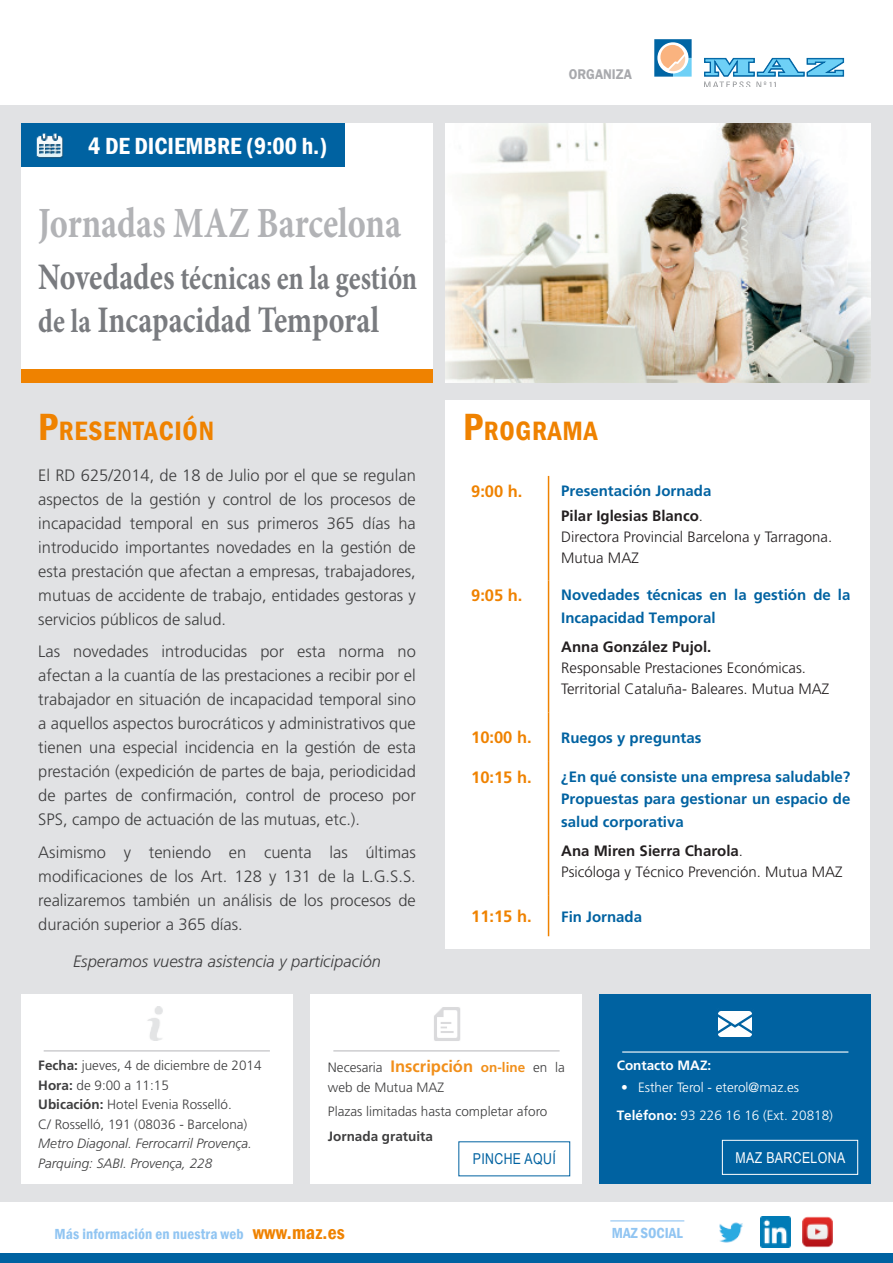
<style>
.page{position:relative;width:893px;height:1263px;background:#e1e2e4}
.page>*{position:absolute;margin:0;border:0;box-sizing:border-box;transform-origin:0 0}
.t1{font:700 43.2px "Minion Pro";color:#b2b3b6;scale:.8 1}
.t2{font:700 37.5px "Minion Pro";color:#797b7f;scale:.8 1}
.t3{font:700 33.75px "Minion Pro";color:#797b7f;scale:.8 1}
.t4{font:600 condensed 27.3px "Franklin Gothic";letter-spacing:.03em;color:#ef8200}
.t5{font:600 condensed 24px "Franklin Gothic";color:#fff}
.t6{font:300 16.5px/24px "Frutiger";color:#3e3e3f;text-align:justify}
.t7{font:italic 300 16.5px "Frutiger";color:#3e3e3f}
.t8{font:700 16.5px "Frutiger";color:#ef8200}
.t9{font:700 15px/22.5px "Frutiger";color:#0062a1}
.t10{font:300 15px/21px "Frutiger";color:#231f20}
.t11{font:700 15px "Frutiger";color:#231f20}
.t12{font:600 condensed 15px "Franklin Gothic";letter-spacing:.01em;color:#91c5f2}
.t13{font:15px "Arial Narrow";letter-spacing:.025em;color:#fff}
.t14{font:15px "Arial Narrow";letter-spacing:.025em;color:#0062a1}
.t15{font:600 14.4px "Franklin Gothic";color:#a8a9ad;scale:.93 1}
.t16{font:300 13.5px/19.5px "Frutiger";color:#3e3e3f}
.t17{font:italic 300 13.5px/19.5px "Frutiger";color:#3e3e3f}
.t18{font:300 13.5px "Frutiger";color:#fff}
.t19{font:700 13.5px "Frutiger";color:#3e3e3f}
.t20{font:700 13.5px "Frutiger";color:#fff}
.s1{font-size:37.5px}
.s2{font-size:33.75px}
.s3{font-size:39px}
.s4{font-weight:300}
.s5{font-weight:700}
.s6{font-weight:700;font-size:16.5px;color:#f18f1a}
.s7{font-weight:700;color:#f18f1a}
.s8{font-size:19.5px;color:#ef8200}
</style>
<div class="page">
<div style="left:21px;top:123px;width:412px;height:260px;background:#fff"></div>
<div style="left:21px;top:369px;width:412px;height:14px;background:#ef8200"></div>
<div style="left:0;top:0;width:893px;height:104px;background:#fff"></div>
<div style="left:0;top:1202px;width:893px;height:61px;background:#fff"></div>
<div style="left:0;top:1253px;width:893px;height:10px;background:#0062a1"></div>
<img style="left:719px;top:1222px;width:24px;height:21px">
<img style="left:760px;top:1216px;width:31px;height:31px">
<img style="left:802px;top:1216px;width:31px;height:31px">
<hr style="left:610px;top:1220px;width:74px;height:1px;background:#91c5f2">
<div style="left:446px;top:401px;width:424px;height:548px;background:#fff"></div>
<div style="left:21px;top:123px;width:323px;height:44px;background:#0062a1"></div>
<div style="left:21px;top:994px;width:271px;height:189px;background:#fff"></div>
<div style="left:311px;top:994px;width:271px;height:189px;background:#fff"></div>
<div style="left:600px;top:994px;width:271px;height:189px;background:#0062a1"></div>
<img style="left:446px;top:123px;width:425px;height:260px">
<img style="left:36px;top:133px;width:27px;height:25px">
<svg style="left:654px;top:39px;width:38px;height:38px"></svg>
<svg style="left:704px;top:58px;width:140px;height:28px"></svg>
<img style="left:147px;top:1006px;width:16px;height:35px">
<img style="left:434px;top:1007px;width:26px;height:34px">
<img style="left:718px;top:1011px;width:34px;height:26px">
<hr style="left:44px;top:1050px;width:226px;height:1px;background:#bcbdc0">
<hr style="left:333px;top:1050px;width:227px;height:1px;background:#bcbdc0">
<hr style="left:622px;top:1051px;width:226px;height:1px;background:#fff">
<hr style="left:548px;top:476px;width:1px;height:104px;background:#ef8200">
<hr style="left:548px;top:580px;width:1px;height:132px;background:#ef8200">
<hr style="left:548px;top:762px;width:1px;height:134px;background:#ef8200">
<hr style="left:548px;top:896px;width:1px;height:40px;background:#ef8200">
<hr style="left:548px;top:712px;width:1px;height:50px;background:#ef8200">
<div style="left:722px;top:1140px;width:136px;height:35px;border:1px solid #fff"></div>
<p class="t5" style="left:88px;top:130px;width:241px">4 DE DICIEMBRE (9:00 h.)</p>
<p class="t1" style="left:38px;top:192px;width:455px">Jornadas MAZ Barcelona</p>
<p class="t3" style="left:38px;top:254px;width:475px"><span class="s1">Novedades</span> técnicas en la gestión</p>
<p class="t2" style="left:38px;top:294px;width:427px"><span class="s2">de la</span> Incapacidad Temporal</p>
<p class="t4" style="left:38px;top:412px;width:177px"><span class="s3">P</span>RESENTACIÓN</p>
<p class="t6" style="left:38px;top:463px;width:379px">El RD 625/2014, de 18 de Julio por el que se regulan aspectos de la gestión y control de los procesos de incapacidad temporal en sus primeros 365 días ha introducido importantes novedades en la gestión de esta prestación que afectan a empresas, trabajadores, mutuas de accidente de trabajo, entidades gestoras y servicios públicos de salud.</p>
<p class="t6" style="left:38px;top:640px;width:379px">Las novedades introducidas por esta norma no afectan a la cuantía de las prestaciones a recibir por el trabajador en situación de incapacidad temporal sino a aquellos aspectos burocráticos y administrativos que tienen una especial incidencia en la gestión de esta prestación (expedición de partes de baja, periodicidad de partes de confirmación, control de proceso por SPS, campo de actuación de las mutuas, etc.).</p>
<p class="t6" style="left:38px;top:840px;width:379px">Asimismo y teniendo en cuenta las últimas modificaciones de los Art. 128 y 131 de la L.G.S.S. realizaremos también un análisis de los procesos de duración superior a 365 días.</p>
<p class="t7" style="left:73px;top:951px;width:309px">Esperamos vuestra asistencia y participación</p>
<p class="t15" style="left:569px;top:65px;width:69px">ORGANIZA</p>
<p class="t4" style="left:463px;top:412px;width:136px"><span class="s3">P</span>ROGRAMA</p>
<p class="t8" style="left:471px;top:481px;width:53px">9:00 h.</p>
<p class="t9" style="left:561px;top:479px;width:152px">Presentación Jornada</p>
<p class="t11" style="left:561px;top:507px;width:143px">Pilar Iglesias Blanco<span class="s4">.</span></p>
<p class="t10" style="left:561px;top:526px;width:272px">Directora Provincial Barcelona y Tarragona.<br>Mutua MAZ</p>
<p class="t8" style="left:471px;top:586px;width:53px">9:05 h.</p>
<p class="t9" style="left:561px;top:584px;width:291px">Novedades técnicas en la gestión de la<br>Incapacidad Temporal</p>
<p class="t11" style="left:561px;top:638px;width:152px">Anna González Pujol.</p>
<p class="t10" style="left:561px;top:657px;width:270px">Responsable Prestaciones Económicas.<br>Territorial Cataluña- Baleares. Mutua MAZ</p>
<p class="t8" style="left:471px;top:728px;width:62px">10:00 h.</p>
<p class="t9" style="left:561px;top:726px;width:142px">Ruegos y preguntas</p>
<p class="t8" style="left:471px;top:767px;width:62px">10:15 h.</p>
<p class="t9" style="left:561px;top:765px;width:291px;text-align:justify">¿En qué consiste una empresa saludable?<br>Propuestas para gestionar un espacio de salud corporativa</p>
<p class="t11" style="left:561px;top:842px;width:183px">Ana Miren Sierra Charola<span class="s4">.</span></p>
<p class="t10" style="left:561px;top:861px;width:283px">Psicóloga y Técnico Prevención. Mutua MAZ</p>
<p class="t8" style="left:471px;top:907px;width:62px">11:15 h.</p>
<p class="t9" style="left:561px;top:905px;width:82px">Fin Jornada</p>
<p class="t16" style="left:38px;top:1055px;width:225px"><span class="s5">Fecha:</span> jueves, 4 de diciembre de 2014</p>
<p class="t16" style="left:38px;top:1075px;width:132px"><span class="s5">Hora:</span> de 9:00 a 11:15</p>
<p class="t16" style="left:38px;top:1094px;width:211px"><span class="s5">Ubicación:</span> Hotel Evenia Rosselló.<br>C/ Rosselló, 191 (08036 - Barcelona)</p>
<p class="t17" style="left:38px;top:1133px;width:215px">Metro Diagonal. Ferrocarril Provença.<br>Parquing: SABI. Provença, 228</p>
<p class="t16" style="left:328px;top:1058px;width:239px">Necesaria <span class="s6">Inscripción</span> <span class="s7">on-line</span> en la web de Mutua MAZ</p>
<p class="t16" style="left:328px;top:1101px;width:221px">Plazas limitadas hasta completar aforo</p>
<p class="t19" style="left:328px;top:1128px;width:107px">Jornada gratuita</p>
<p class="t20" style="left:617px;top:1057px;width:96px">Contacto MAZ:</p>
<p class="t18" style="left:621px;top:1080px;width:180px">• Esther Terol - eterol@maz.es</p>
<p class="t18" style="left:617px;top:1108px;width:218px"><span class="s5">Teléfono:</span> 93 226 16 16 (Ext. 20818)</p>
<p class="t14" style="left:473px;top:1148px;width:85px">PINCHE AQUÍ</p>
<p class="t13" style="left:735px;top:1146px;width:111px">MAZ BARCELONA</p>
<p class="t12" style="left:54px;top:1224px;width:292px">Más información en nuestra web <span class="s8">www.maz.es</span></p>
<p class="t12" style="left:612px;top:1223px;width:73px">MAZ SOCIAL</p>
</div>
